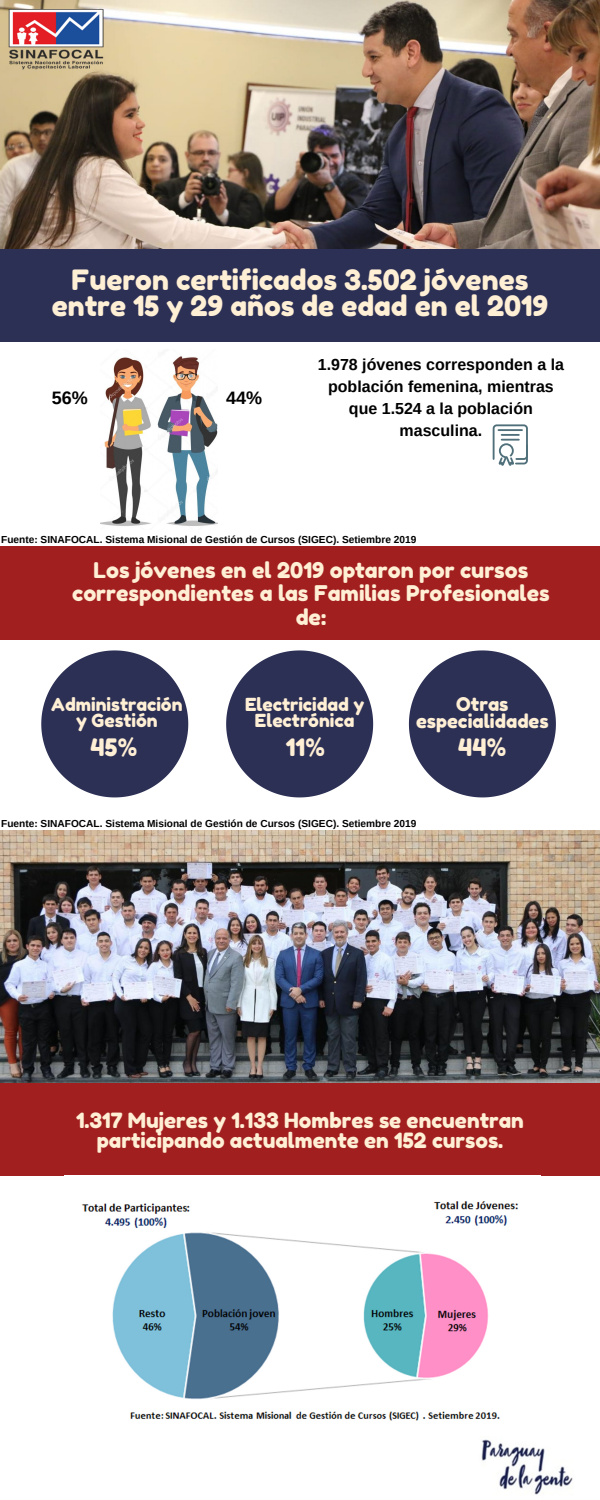
<style>
.page{position:relative;width:600px;height:1500px;background:#fff}
.page>*{position:absolute;margin:0;border:0;box-sizing:border-box;transform-origin:0 0}
.t1{font:28px/26.2px "Fredoka One";color:#ffefd5;text-align:center}
.t2{font:24px "Fredoka One";color:#ffefd5}
.t3{font:21.6px/23.2px "Fredoka One";color:#ffefd5;text-align:center}
.t4{font:21px/19.9px "Fredoka One";color:#ffefd5;text-align:center}
.t5{font:18.9px/16.5px "Fredoka One";color:#ffefd5;text-align:center}
.t6{font:18px/15.8px "Fredoka One";color:#ffefd5;text-align:center}
.t7{font:700 18px "Arimo";color:#000}
.t8{font:700 16px/22px "Arimo";color:#000;text-align:center}
.t9{font:700 10.1px "Arimo";color:#000}
</style>
<div class="page">
<div style="left:0;top:1083px;width:600px;height:93px;background:#a21f1f"></div>
<div style="left:0;top:249px;width:600px;height:93px;background:#2d3055"></div>
<svg style="left:41px;top:650px;width:147px;height:147px"></svg>
<div style="left:0;top:546px;width:600px;height:93px;background:#a21f1f"></div>
<svg style="left:226px;top:650px;width:147px;height:147px"></svg>
<svg style="left:409px;top:650px;width:147px;height:147px"></svg>
<img style="left:0;top:830px;width:600px;height:252px">
<svg style="left:492px;top:424px;width:36px;height:42px"></svg>
<img style="left:0;top:0;width:599px;height:249px">
<img style="left:7px;top:9px;width:98px;height:60px">
<img style="left:101px;top:356px;width:117px;height:170px">
<img style="left:81px;top:1201px;width:438px;height:220px">
<img style="left:481px;top:1439px;width:92px;height:56px">
<h1 class="t1" style="left:52px;top:266px;width:498px">Fueron certificados 3.502 jóvenes entre 15 y 29 años de edad en el 2019</h1>
<h3 class="t7" style="left:52px;top:388px;width:38px">56%</h3>
<h3 class="t7" style="left:226px;top:388px;width:38px">44%</h3>
<h3 class="t8" style="left:318px;top:353px;width:248px">1.978 jóvenes corresponden a la población femenina, mientras que 1.524 a la población masculina.</h3>
<p class="t9" style="left:1px;top:534px;width:417px">Fuente: SINAFOCAL. Sistema Misional de Gestión de Cursos (SIGEC). Setiembre 2019</p>
<h3 class="t3" style="left:72px;top:559px;width:479px">Los jóvenes en el 2019 optaron por cursos correspondientes a las Familias Profesionales de:</h3>
<h3 class="t6" style="left:51px;top:697px;width:133px">Administración y Gestión</h3>
<h3 class="t6" style="left:245px;top:697px;width:121px">Electricidad y<br>Electrónica</h3>
<h3 class="t5" style="left:416px;top:696px;width:134px">Otras especialidades</h3>
<h2 class="t2" style="left:91px;top:732px;width:49px">45%</h2>
<h2 class="t2" style="left:286px;top:732px;width:41px">11%</h2>
<h2 class="t2" style="left:458px;top:732px;width:50px">44%</h2>
<p class="t9" style="left:1px;top:818px;width:417px">Fuente: SINAFOCAL. Sistema Misional de Gestión de Cursos (SIGEC). Setiembre 2019</p>
<h3 class="t4" style="left:76px;top:1110px;width:449px">1.317 Mujeres y 1.133 Hombres se encuentran participando actualmente en 152 cursos.</h3>
</div>
